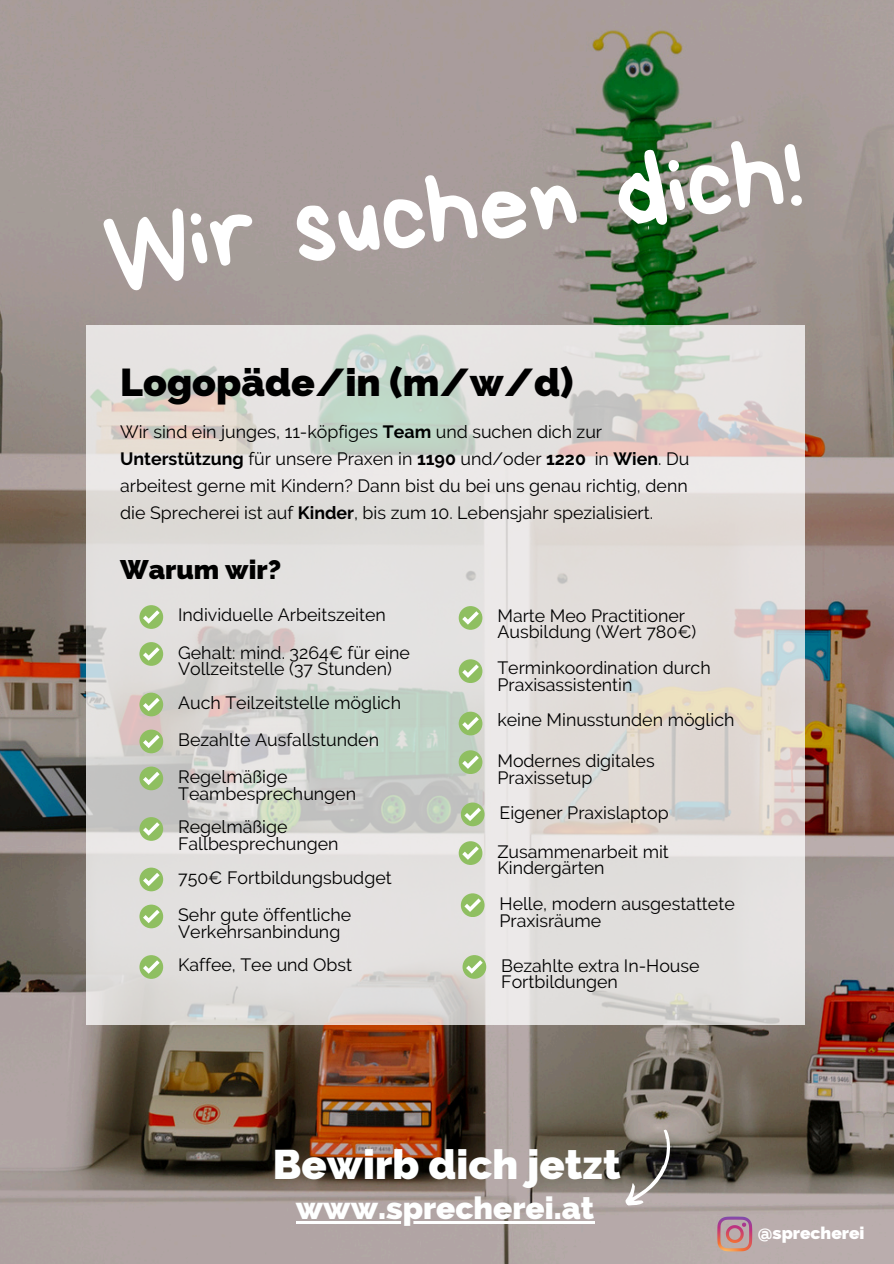
<style>
.page{position:relative;width:894px;height:1264px;background:#fff}
.page>*{position:absolute;margin:0;border:0;box-sizing:border-box;transform-origin:0 0}
.t1{font:100.35px "Bryndan Write";color:#fff}
.t2{font:800 41.55px "Raleway";color:#feffff}
.t3{font:800 39px "Raleway";color:#000}
.t4{font:800 31.5px "Raleway";color:#feffff}
.t5{font:800 27px "Raleway";color:#000}
.t6{font:17.85px/16.8px "Raleway";color:#000}
.t7{font:800 17.25px "Raleway";color:#fff}
.s1{font-weight:700}
</style>
<div class="page">
<img style="left:0;top:0;width:893px;height:1263px">
<svg style="left:86px;top:325px;width:718px;height:699px;background:#dedcd8"></svg>
<svg style="left:619px;top:1128px;width:65px;height:85px;background:#78726d"></svg>
<svg style="left:717px;top:1216px;width:35px;height:35px"></svg>
<div style="left:458px;top:659px;width:24px;height:24px;background:#8fbf61;border-radius:50%"></div>
<svg style="left:462px;top:664px;width:16px;height:14px"></svg>
<div style="left:458px;top:711px;width:24px;height:24px;background:#8fbf61;border-radius:50%"></div>
<svg style="left:462px;top:717px;width:16px;height:13px"></svg>
<div style="left:458px;top:750px;width:24px;height:24px;background:#8fbf61;border-radius:50%"></div>
<svg style="left:462px;top:755px;width:16px;height:14px"></svg>
<div style="left:458px;top:841px;width:24px;height:23px;background:#8fbf61;border-radius:50%"></div>
<svg style="left:462px;top:846px;width:16px;height:13px"></svg>
<div style="left:460px;top:893px;width:24px;height:24px;background:#8fbf61;border-radius:50%"></div>
<svg style="left:464px;top:898px;width:17px;height:13px"></svg>
<div style="left:458px;top:606px;width:24px;height:23px;background:#8fbf61;border-radius:50%"></div>
<svg style="left:462px;top:611px;width:16px;height:13px"></svg>
<div style="left:460px;top:802px;width:24px;height:24px;background:#8fbf61;border-radius:50%"></div>
<svg style="left:464px;top:807px;width:17px;height:14px"></svg>
<div style="left:139px;top:605px;width:24px;height:23px;background:#8fbf61;border-radius:50%"></div>
<svg style="left:143px;top:610px;width:16px;height:13px"></svg>
<div style="left:139px;top:642px;width:24px;height:23px;background:#8fbf61;border-radius:50%"></div>
<svg style="left:143px;top:647px;width:16px;height:13px"></svg>
<div style="left:139px;top:729px;width:24px;height:24px;background:#8fbf61;border-radius:50%"></div>
<svg style="left:143px;top:735px;width:16px;height:13px"></svg>
<div style="left:139px;top:867px;width:24px;height:24px;background:#8fbf61;border-radius:50%"></div>
<svg style="left:143px;top:873px;width:16px;height:13px"></svg>
<div style="left:139px;top:766px;width:24px;height:24px;background:#8fbf61;border-radius:50%"></div>
<svg style="left:143px;top:772px;width:16px;height:13px"></svg>
<div style="left:139px;top:692px;width:24px;height:24px;background:#8fbf61;border-radius:50%"></div>
<svg style="left:143px;top:698px;width:16px;height:13px"></svg>
<div style="left:139px;top:904px;width:24px;height:24px;background:#8fbf61;border-radius:50%"></div>
<svg style="left:143px;top:910px;width:16px;height:13px"></svg>
<div style="left:139px;top:955px;width:24px;height:23px;background:#8fbf61;border-radius:50%"></div>
<svg style="left:143px;top:960px;width:16px;height:13px"></svg>
<div style="left:139px;top:817px;width:24px;height:23px;background:#8fbf61;border-radius:50%"></div>
<svg style="left:143px;top:822px;width:16px;height:13px"></svg>
<hr style="left:296px;top:1220px;width:298px;height:3px;background:#feffff">
<div style="left:462px;top:955px;width:24px;height:23px;background:#8fbf61;border-radius:50%"></div>
<svg style="left:466px;top:960px;width:16px;height:13px"></svg>
<p class="t1" style="left:98px;top:199px;width:704px;rotate:-6deg">Wir suchen dich!</p>
<p class="t3" style="left:120px;top:360px;width:455px">Logopäde/in (m/w/d)</p>
<p class="t6" style="left:120px;top:418px;width:570px;line-height:27px">Wir sind ein junges, 11-köpfiges <span class="s1">Team</span> und suchen dich zur <span class="s1">Unterstützung</span> für unsere Praxen in <span class="s1">1190</span> und/oder <span class="s1">1220</span> in <span class="s1">Wien</span>. Du arbeitest gerne mit Kindern? Dann bist du bei uns genau richtig, denn die Sprecherei ist auf <span class="s1">Kinder</span>, bis zum 10. Lebensjahr spezialisiert.</p>
<p class="t5" style="left:120px;top:553px;width:163px">Warum wir?</p>
<p class="t6" style="left:178px;top:606px;width:209px">Individuelle Arbeitszeiten</p>
<p class="t6" style="left:178px;top:643px;width:233px">Gehalt: mind. 3264€ für eine<br>Vollzeitstelle (37 Stunden)</p>
<p class="t6" style="left:178px;top:694px;width:224px">Auch Teilzeitstelle möglich</p>
<p class="t6" style="left:178px;top:731px;width:202px">Bezahlte Ausfallstunden</p>
<p class="t6" style="left:178px;top:768px;width:179px">Regelmäßige<br>Teambesprechungen</p>
<p class="t6" style="left:178px;top:818px;width:162px">Regelmäßige<br>Fallbesprechungen</p>
<p class="t6" style="left:178px;top:869px;width:215px">750€ Fortbildungsbudget</p>
<p class="t6" style="left:178px;top:906px;width:175px">Sehr gute öffentliche<br>Verkehrsanbindung</p>
<p class="t6" style="left:178px;top:956px;width:175px">Kaffee, Tee und Obst</p>
<p class="t6" style="left:497px;top:607px;width:200px">Marte Meo Practitioner<br>Ausbildung (Wert 780€)</p>
<h1 class="t6" style="left:497px;top:659px;width:215px">Terminkoordination durch<br>Praxisassistentin</h1>
<h2 class="t6" style="left:497px;top:711px;width:238px">keine Minusstunden möglich</h2>
<p class="t6" style="left:497px;top:752px;width:159px">Modernes digitales<br>Praxissetup</p>
<p class="t6" style="left:499px;top:804px;width:171px">Eigener Praxislaptop</p>
<h4 class="t6" style="left:497px;top:842px;width:173px">Zusammenarbeit mit<br>Kindergärten</h4>
<p class="t6" style="left:499px;top:895px;width:237px">Helle, modern ausgestattete<br>Praxisräume</p>
<p class="t6" style="left:501px;top:956px;width:200px">Bezahlte extra In-House<br>Fortbildungen</p>
<p class="t2" style="left:273px;top:1139px;width:349px">Bewirb dich jetzt</p>
<p class="t4" style="left:296px;top:1188px;width:300px">www.sprecherei.at</p>
<p class="t7" style="left:757px;top:1222px;width:108px">@sprecherei</p>
</div>
